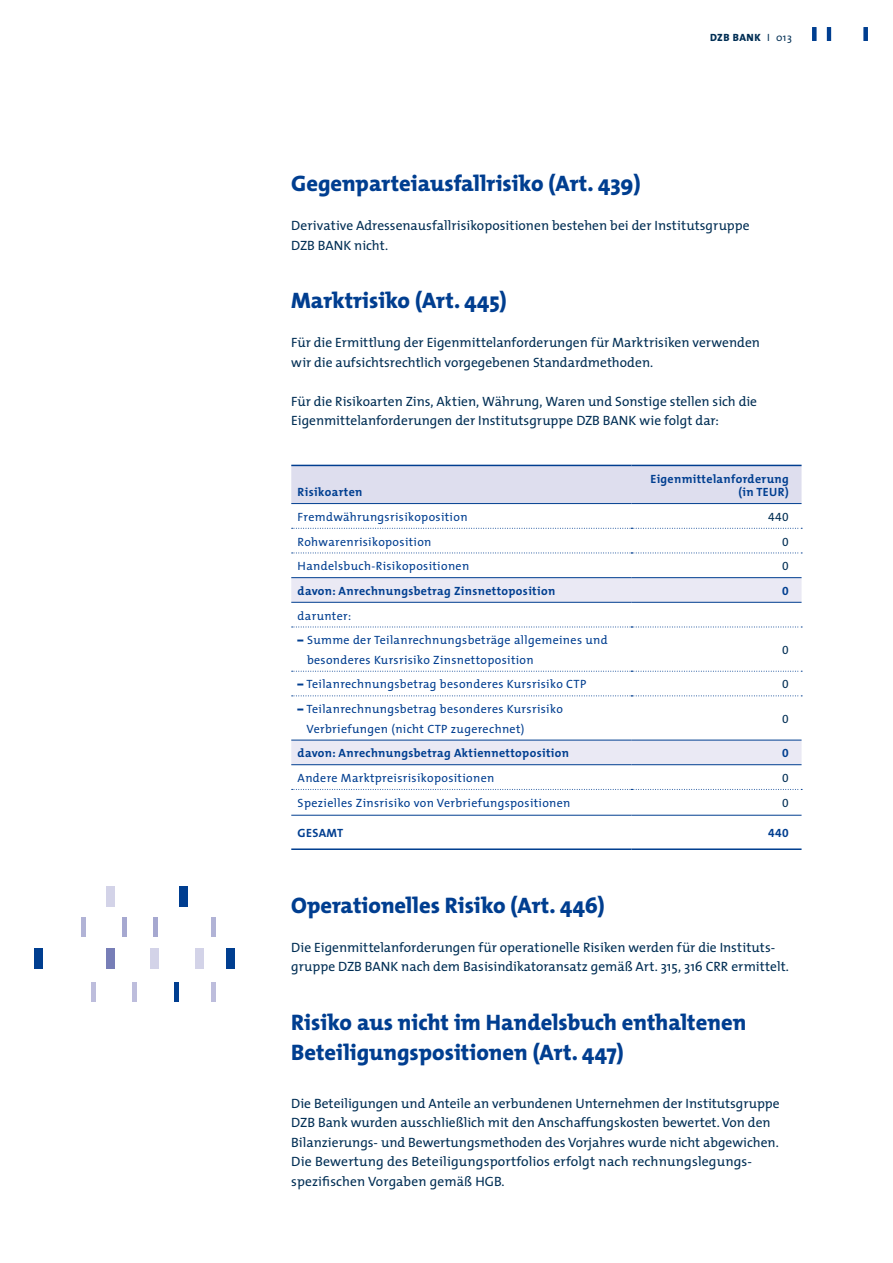
<style>
.page{position:relative;width:893px;height:1263px;background:#fff}
.page>*{position:absolute;margin:0;border:0;box-sizing:border-box;transform-origin:0 0}
.t1{font:800 22.5px/30px "The Mix";color:#003e90}
.t2{font:13.5px/19.5px "The Mix";color:#002e54}
.t3{font:12px/19.5px "The Mix";letter-spacing:.03em;color:#003e90}
.t4{font:700 12px/13.5px "The Mix";letter-spacing:.03em;color:#003e90;text-align:right}
.t5{font:12px "The Mix Expert";color:#002e54}
.t6{font:12px "The Mix Bold Expert";color:#003e90}
.t7{font:800 10.5px "The Mix";letter-spacing:.05em;color:#002e54}
.s1{font-weight:400}
.s2{font-weight:900}
</style>
<div class="page">
<hr style="left:812px;top:27px;width:4px;height:14px;background:#003e90">
<hr style="left:827px;top:27px;width:4px;height:14px;background:#003e90">
<hr style="left:864px;top:27px;width:4px;height:14px;background:#003e90">
<div style="left:291px;top:466px;width:510px;height:37px;background:#dedeee"></div>
<svg style="left:291px;top:504px;width:510px;height:311px"></svg>
<svg style="left:291px;top:578px;width:510px;height:186px"></svg>
<hr style="left:291px;top:503px;width:340px;height:1px;background:#003e90">
<hr style="left:631px;top:503px;width:170px;height:1px;background:#003e90">
<svg style="left:292px;top:528px;width:510px;height:1px"></svg>
<svg style="left:292px;top:553px;width:510px;height:1px"></svg>
<svg style="left:292px;top:627px;width:510px;height:1px"></svg>
<svg style="left:292px;top:671px;width:510px;height:1px"></svg>
<svg style="left:292px;top:695px;width:510px;height:1px"></svg>
<svg style="left:292px;top:789px;width:510px;height:1px"></svg>
<hr style="left:291px;top:465px;width:340px;height:1px;background:#003e90">
<hr style="left:631px;top:465px;width:170px;height:1px;background:#003e90">
<hr style="left:291px;top:577px;width:340px;height:1px;background:#003e90">
<hr style="left:631px;top:577px;width:170px;height:1px;background:#003e90">
<hr style="left:291px;top:602px;width:340px;height:1px;background:#003e90">
<hr style="left:631px;top:602px;width:170px;height:1px;background:#003e90">
<hr style="left:291px;top:740px;width:340px;height:1px;background:#003e90">
<hr style="left:631px;top:740px;width:170px;height:1px;background:#003e90">
<hr style="left:291px;top:764px;width:340px;height:1px;background:#003e90">
<hr style="left:631px;top:764px;width:170px;height:1px;background:#003e90">
<hr style="left:291px;top:815px;width:340px;height:1px;background:#003e90">
<hr style="left:631px;top:815px;width:170px;height:1px;background:#003e90">
<hr style="left:291px;top:848px;width:340px;height:2px;background:#003e90">
<hr style="left:631px;top:848px;width:170px;height:2px;background:#003e90">
<hr style="left:82px;top:917px;width:4px;height:20px;background:#b1b3d6">
<hr style="left:211px;top:917px;width:4px;height:20px;background:#b1b3d6">
<div style="left:153px;top:917px;width:5px;height:20px;background:#a6a8d0"></div>
<hr style="left:122px;top:917px;width:4px;height:20px;background:#a6a8d0">
<div style="left:151px;top:948px;width:8px;height:21px;background:#d3d3e8"></div>
<div style="left:195px;top:948px;width:9px;height:21px;background:#d3d3e8"></div>
<div style="left:106px;top:948px;width:9px;height:21px;background:#777eb7"></div>
<hr style="left:133px;top:982px;width:4px;height:20px;background:#bdbddc">
<hr style="left:92px;top:982px;width:4px;height:20px;background:#bdbddc">
<hr style="left:211px;top:982px;width:4px;height:20px;background:#bdbddc">
<hr style="left:175px;top:982px;width:4px;height:20px;background:#003e90">
<div style="left:179px;top:887px;width:8px;height:20px;background:#003e90"></div>
<div style="left:106px;top:887px;width:9px;height:20px;background:#d3d3e8"></div>
<div style="left:34px;top:948px;width:9px;height:21px;background:#003e90"></div>
<div style="left:226px;top:948px;width:9px;height:21px;background:#003e90"></div>
<p class="t7" style="left:710px;top:29px;width:83px">DZB BANK <span class="s1">I 013</span></p>
<h1 class="t1" style="left:291px;top:168px;width:351px">Gegenparteiausfallrisiko (Art. 439)</h1>
<p class="t2" style="left:291px;top:216px;width:460px">Derivative Adressenausfallrisikopositionen bestehen bei der Institutsgruppe<br>DZB BANK nicht.</p>
<h1 class="t1" style="left:291px;top:285px;width:217px">Marktrisiko (Art. 445)</h1>
<p class="t2" style="left:291px;top:333px;width:470px">Für die Ermittlung der Eigenmittelanforderungen für Marktrisiken verwenden wir die aufsichtsrechtlich vorgegebenen Standardmethoden.</p>
<p class="t2" style="left:291px;top:391px;width:467px">Für die Risikoarten Zins, Aktien, Währung, Waren und Sonstige stellen sich die<br>Eigenmittelanforderungen der Institutsgruppe DZB BANK wie folgt dar:</p>
<p class="t4" style="left:298px;top:485px;width:66px">Risikoarten</p>
<p class="t4" style="left:650px;top:471px;width:140px">Eigenmittelanforderung (in TEUR)</p>
<p class="t3" style="left:298px;top:507px;width:171px">Fremdwährungsrisikoposition</p>
<p class="t5" style="left:768px;top:507px;width:22px">440</p>
<p class="t3" style="left:298px;top:531px;width:135px">Rohwarenrisikoposition</p>
<p class="t5" style="left:782px;top:531px;width:8px">0</p>
<p class="t3" style="left:298px;top:556px;width:173px">Handelsbuch-Risikopositionen</p>
<p class="t5" style="left:782px;top:556px;width:8px">0</p>
<p class="t4" style="left:298px;top:584px;width:259px">davon: Anrechnungsbetrag Zinsnettoposition</p>
<p class="t6" style="left:782px;top:581px;width:8px">0</p>
<p class="t3" style="left:298px;top:605px;width:55px">darunter:</p>
<p class="t3" style="left:307px;top:630px;width:302px;text-indent:-9px"><span class="s2">–</span> Summe der Teilanrechnungsbeträge allgemeines und besonderes Kursrisiko Zinsnettoposition</p>
<p class="t5" style="left:782px;top:640px;width:8px">0</p>
<p class="t3" style="left:298px;top:674px;width:290px"><span class="s2">–</span> Teilanrechnungsbetrag besonderes Kursrisiko CTP</p>
<p class="t5" style="left:782px;top:674px;width:8px">0</p>
<p class="t3" style="left:307px;top:699px;width:258px;text-indent:-9px"><span class="s2">–</span> Teilanrechnungsbetrag besonderes Kursrisiko<br>Verbriefungen (nicht CTP zugerechnet)</p>
<p class="t5" style="left:782px;top:709px;width:8px">0</p>
<p class="t4" style="left:298px;top:746px;width:273px">davon: Anrechnungsbetrag Aktiennettoposition</p>
<p class="t6" style="left:782px;top:743px;width:8px">0</p>
<p class="t3" style="left:298px;top:768px;width:198px">Andere Marktpreisrisikopositionen</p>
<p class="t5" style="left:782px;top:768px;width:8px">0</p>
<p class="t3" style="left:298px;top:793px;width:274px">Spezielles Zinsrisiko von Verbriefungspositionen</p>
<p class="t5" style="left:782px;top:793px;width:8px">0</p>
<p class="t4" style="left:298px;top:826px;width:47px">GESAMT</p>
<p class="t6" style="left:768px;top:823px;width:22px">440</p>
<h1 class="t1" style="left:291px;top:890px;width:315px">Operationelles Risiko (Art. 446)</h1>
<p class="t2" style="left:291px;top:937px;width:499px">Die Eigenmittelanforderungen für operationelle Risiken werden für die Instituts&shy;gruppe DZB BANK nach dem Basisindikatoransatz gemäß Art. 315, 316 CRR ermittelt.</p>
<h1 class="t1" style="left:291px;top:1007px;width:456px">Risiko aus nicht im Handelsbuch enthaltenen<br>Beteiligungspositionen (Art. 447)</h1>
<p class="t2" style="left:291px;top:1093px;width:490px">Die Beteiligungen und Anteile an verbundenen Unternehmen der Institutsgruppe DZB Bank wurden ausschließlich mit den Anschaffungskosten bewertet. Von den Bilanzierungs- und Bewertungsmethoden des Vorjahres wurde nicht abgewichen.<br>Die Bewertung des Beteiligungsportfolios erfolgt nach rechnungslegungs&shy;spezifischen Vorgaben gemäß HGB.</p>
</div>
